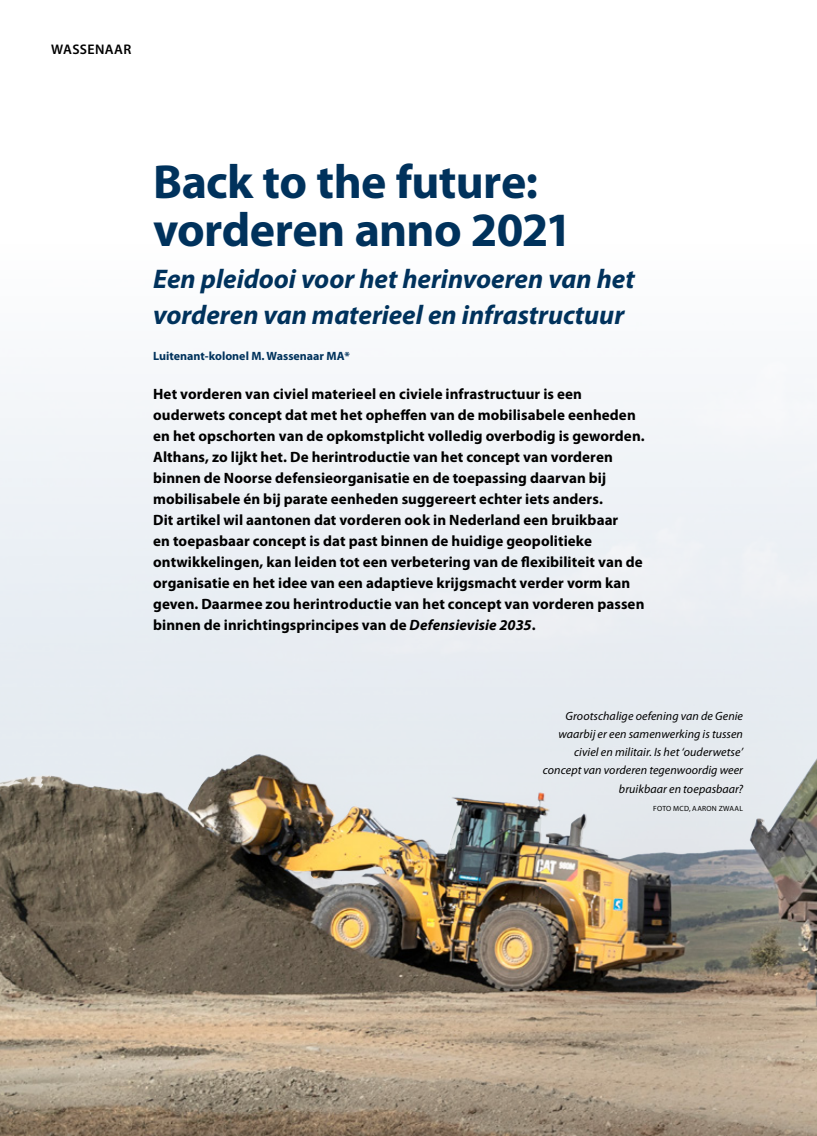
<style>
.page{position:relative;width:817px;height:1136px;background:#fff}
.page>*{position:absolute;margin:0;border:0;box-sizing:border-box;transform-origin:0 0}
.t1{font:700 48px/48px "Myriad Pro";letter-spacing:-.015em;color:#00325c}
.t2{font:italic 700 27px/36px "Myriad Pro";color:#00325c}
.t3{font:700 15px/21px "Myriad Pro";letter-spacing:.005em;color:#000}
.t4{font:600 13.95px "Myriad Pro";letter-spacing:.02em;color:#000}
.t5{font:italic 12px/18px "Myriad Pro";letter-spacing:.005em;color:#000;text-align:right}
.t6{font:700 12px "Myriad Pro";color:#00325c}
.t7{font:7.5px "Myriad Pro";letter-spacing:.035em;color:#000}
.s1{font-style:italic}
</style>
<div class="page">
<img style="left:0;top:383px;width:816px;height:752px">
<p class="t4" style="left:51px;top:40px;width:82px">WASSENAAR</p>
<h1 class="t1" style="left:153px;top:156px;width:420px">Back to the future: vorderen anno 2021</h1>
<h2 class="t2" style="left:153px;top:260px;width:483px">Een pleidooi voor het herinvoeren van het vorderen van materieel en infrastructuur</h2>
<p class="t6" style="left:153px;top:348px;width:198px">Luitenant-kolonel M. Wassenaar MA*</p>
<p class="t3" style="left:153px;top:383px;width:493px">Het vorderen van civiel materieel en civiele infrastructuur is een ouderwets concept dat met het opheffen van de mobilisabele eenheden en het opschorten van de opkomstplicht volledig overbodig is geworden.<br>Althans, zo lijkt het. De herintroductie van het concept van vorderen binnen de Noorse defensieorganisatie en de toepassing daarvan bij mobilisabele én bij parate eenheden suggereert echter iets anders.<br>Dit artikel wil aantonen dat vorderen ook in Nederland een bruikbaar<br>en toepasbaar concept is dat past binnen de huidige geopolitieke ontwikkelingen, kan leiden tot een verbetering van de flexibiliteit van de organisatie en het idee van een adaptieve krijgsmacht verder vorm kan geven. Daarmee zou herintroductie van het concept van vorderen passen binnen de inrichtingsprincipes van de <span class="s1">Defensievisie 2035</span>.</p>
<p class="t5" style="left:543px;top:707px;width:201px">Grootschalige oefening van de Genie waarbij er een samenwerking is tussen civiel en militair. Is het ‘ouderwetse’ concept van vorderen tegenwoordig weer bruikbaar en toepasbaar?</p>
<p class="t7" style="left:653px;top:803px;width:91px">FOTO MCD, AARON ZWAAL</p>
</div>
